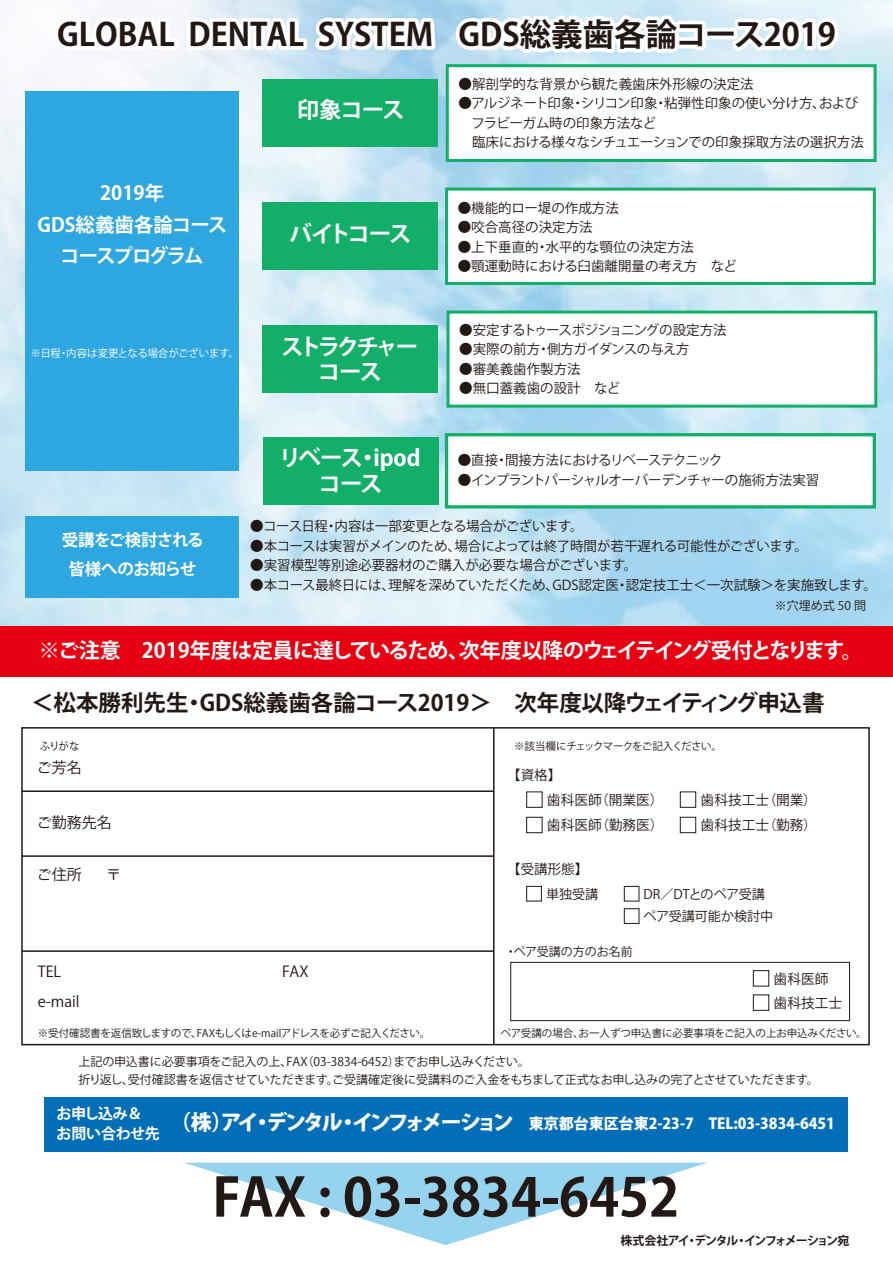
<style>
.page{position:relative;width:893px;height:1263px;background:#fff}
.page>*{position:absolute;margin:0;border:0;box-sizing:border-box;transform-origin:0 0}
.t1{font:700 52.5px "Koz Go Pro";color:#221815}
.t2{font:700 31.5px "Koz Go Pro";color:#221815}
.t3{font:700 22.5px "Koz Go Pro";color:#221815}
.t4{font:700 22.5px/25.5px "Koz Go Pro";letter-spacing:-.04em;color:#fff;text-align:center}
.t5{font:700 22.5px "Koz Go Pro";letter-spacing:-.1em;color:#fff}
.t6{font:700 22.5px/25.5px "Koz Go Pro";letter-spacing:-.14em;color:#fff;text-align:center}
.t7{font:700 21px "Koz Go Pro";letter-spacing:-.04em;color:#fff}
.t8{font:700 19.5px/31.5px "Koz Go Pro";color:#fff;text-align:center}
.t9{font:700 16.5px/28.5px "Koz Go Pro";letter-spacing:-.03em;color:#fff;text-align:center}
.t10{font:800 15px "Koz Go Pro";color:#fff}
.t11{font:15px "Koz Go Pro";color:#221815}
.t12{font:700 15px "Koz Go Pro";letter-spacing:-.045em;color:#fff}
.t13{font:13.8px/24.2px "Koz Go Pro";color:#221815}
.t14{font:13.5px/19.5px "Koz Go Pro";color:#221815}
.t15{font:13.5px "Koz Go Pro";letter-spacing:-.04em;color:#221815}
.t16{font:13.5px "Koz Go Pro";letter-spacing:-.02em;color:#221815}
.t17{font:13.5px "Koz Go Pro";letter-spacing:-.03em;color:#221815}
.t18{font:13.5px "Koz Go Pro";letter-spacing:-.05em;color:#221815}
.t19{font:13.5px "Koz Go Pro";letter-spacing:-.025em;color:#221815}
.t20{font:13.5px "Koz Go Pr 6 N";color:#221815}
.t21{font:13.05px/22.4px "Koz Go Pro";color:#221815}
.t22{font:12px/18px "Koz Go Pro";color:#221815}
.t23{font:700 12px "Koz Go Pro";letter-spacing:-.1em;color:#221815}
.t24{font:12px "Koz Go Pr 6 N";color:#221815}
.t25{font:10.5px "Koz Go Pro";letter-spacing:-.02em;color:#221815}
.t26{font:10.5px "Koz Go Pro";color:#221815}
.t27{font:10.5px "Koz Go Pro";letter-spacing:-.065em;color:#221815}
.t28{font:10.5px "Koz Go Pro";letter-spacing:-.035em;color:#fff}
.s1{font-weight:700}
.s2{font-size:21px}
</style>
<div class="page">
<img style="left:0;top:0;width:893px;height:626px">
<div style="left:21px;top:727px;width:849px;height:318px;background:#fff;border:2px solid #221815"></div>
<hr style="left:22px;top:790px;width:472px;height:2px;background:#221815">
<hr style="left:22px;top:855px;width:471px;height:2px;background:#221815">
<hr style="left:22px;top:950px;width:471px;height:2px;background:#221815">
<svg style="left:185px;top:1163px;width:521px;height:82px"></svg>
<div style="left:44px;top:1098px;width:803px;height:54px;background:#036eb8"></div>
<div style="left:680px;top:791px;width:16px;height:17px;background:#fff;border:1px solid #221815"></div>
<div style="left:526px;top:791px;width:16px;height:17px;background:#fff;border:1px solid #221815"></div>
<div style="left:526px;top:817px;width:16px;height:16px;background:#fff;border:1px solid #221815"></div>
<div style="left:680px;top:817px;width:16px;height:16px;background:#fff;border:1px solid #221815"></div>
<hr style="left:493px;top:728px;width:1px;height:316px;background:#221815">
<div style="left:526px;top:886px;width:16px;height:15px;background:#fff;border:1px solid #221815"></div>
<div style="left:624px;top:886px;width:15px;height:15px;background:#fff;border:1px solid #221815"></div>
<div style="left:624px;top:908px;width:15px;height:16px;background:#fff;border:1px solid #221815"></div>
<svg style="left:51px;top:12px;width:389px;height:73px"></svg>
<svg style="left:452px;top:7px;width:390px;height:57px"></svg>
<div style="left:510px;top:962px;width:340px;height:59px;background:#fff;border:1px solid #221815"></div>
<div style="left:753px;top:970px;width:16px;height:16px;background:#fff;border:1px solid #221815"></div>
<div style="left:753px;top:994px;width:16px;height:17px;background:#fff;border:1px solid #221815"></div>
<div style="left:0;top:626px;width:893px;height:51px;background:#e60012"></div>
<div style="left:26px;top:516px;width:213px;height:81px;background:#2ea7e0"></div>
<div style="left:262px;top:79px;width:176px;height:68px;background:#13ae67"></div>
<div style="left:262px;top:203px;width:176px;height:67px;background:#13ae67"></div>
<div style="left:262px;top:325px;width:176px;height:68px;background:#13ae67"></div>
<div style="left:446px;top:64px;width:431px;height:98px;background:#fff;border:3px solid #13ae67"></div>
<div style="left:445px;top:188px;width:431px;height:97px;background:#fff;border:3px solid #13ae67"></div>
<div style="left:447px;top:311px;width:430px;height:97px;background:#fff;border:3px solid #13ae67"></div>
<div style="left:26px;top:91px;width:213px;height:380px;background:#2ea7e0"></div>
<div style="left:445px;top:433px;width:431px;height:75px;background:#fff;border:3px solid #13ae67"></div>
<div style="left:263px;top:437px;width:176px;height:67px;background:#13ae67"></div>
<h2 class="t2" style="left:57px;top:14px;width:812px">GLOBAL DENTAL SYSTEM GDS総義歯各論コース2019　</h2>
<h3 class="t8" style="left:38px;top:179px;width:191px">2019年<br>GDS総義歯各論コースコースプログラム</h3>
<p class="t28" style="left:30px;top:346px;width:210px">※日程・内容は変更となる場合がございます。</p>
<h3 class="t5" style="left:297px;top:96px;width:109px">印象コース</h3>
<h3 class="t5" style="left:290px;top:219px;width:124px">バイトコース</h3>
<h3 class="t6" style="left:281px;top:335px;width:139px">ストラクチャーコース</h3>
<p class="t14" style="left:458px;top:75px;width:297px">●解剖学的な背景から観た義歯床外形線の決定法</p>
<p class="t14" style="left:458px;top:94px;width:407px">●アルジネート印象・シリコン印象・粘弾性印象の使い分け方、および　フラビーガム時の印象方法など<br>　臨床における様々なシチュエーションでの印象採取方法の選択方法</p>
<p class="t14" style="left:458px;top:199px;width:163px">●機能的ロー堤の作成方法</p>
<p class="t14" style="left:458px;top:218px;width:136px">●咬合高径の決定方法</p>
<p class="t14" style="left:458px;top:238px;width:238px">●上下垂直的・水平的な顎位の決定方法</p>
<p class="t14" style="left:458px;top:257px;width:281px">●顎運動時における臼歯離開量の考え方　など</p>
<p class="t15" style="left:459px;top:321px;width:269px">●安定するトゥースポジショニングの設定方法</p>
<p class="t19" style="left:459px;top:341px;width:232px">●実際の前方・側方ガイダンスの与え方</p>
<p class="t14" style="left:459px;top:360px;width:123px">●審美義歯作製方法</p>
<p class="t14" style="left:459px;top:379px;width:162px">●無口蓋義歯の設計　など</p>
<p class="t9" style="left:62px;top:527px;width:143px">受講をご検討される皆様へのお知らせ</p>
<h3 class="t4" style="left:279px;top:447px;width:144px">リベース・ipodコース</h3>
<p class="t18" style="left:458px;top:452px;width:266px">●直接・間接方法におけるリベーステクニック</p>
<p class="t15" style="left:458px;top:471px;width:363px">●インプラントパーシャルオーバーデンチャーの施術方法実習</p>
<p class="t17" style="left:250px;top:517px;width:335px">●コース日程・内容は一部変更となる場合がございます。</p>
<p class="t16" style="left:250px;top:537px;width:559px">●本コースは実習がメインのため、場合によっては終了時間が若干遅れる可能性がございます。</p>
<p class="t14" style="left:250px;top:556px;width:388px">●実習模型等別途必要器材のご購入が必要な場合がございます。</p>
<p class="t14" style="left:250px;top:575px;width:628px">●本コース最終日には、理解を深めていただくため、GDS認定医・認定技工士＜一次試験＞を実施致します。</p>
<p class="t24" style="left:775px;top:599px;width:93px">※穴埋め式 50 問</p>
<h3 class="t7" style="left:39px;top:637px;width:825px">※ご注意　2019年度は定員に達しているため、次年度以降のウェイテイング受付となります。</h3>
<h3 class="t3" style="left:31px;top:688px;width:795px">＜松本勝利先生・GDS総義歯各論コース2019＞　次年度以降ウェイティング申込書</h3>
<p class="t25" style="left:40px;top:739px;width:41px">ふりがな</p>
<p class="t11" style="left:37px;top:757px;width:46px">ご芳名</p>
<p class="t11" style="left:37px;top:812px;width:76px">ご勤務先名</p>
<p class="t11" style="left:37px;top:865px;width:46px">ご住所</p>
<p class="t11" style="left:106px;top:865px;width:16px">〒</p>
<p class="t11" style="left:38px;top:962px;width:25px">TEL</p>
<p class="t11" style="left:282px;top:962px;width:28px">FAX</p>
<p class="t11" style="left:38px;top:992px;width:43px">e-mail</p>
<p class="t25" style="left:38px;top:1026px;width:394px">※受付確認書を返信致しますので、FAXもしくはe-mailアドレスを必ずご記入ください。</p>
<p class="t27" style="left:514px;top:739px;width:209px">※該当欄にチェックマークをご記入ください。</p>
<p class="t20" style="left:507px;top:767px;width:55px">【資格】</p>
<p class="t13" style="left:547px;top:788px;width:118px">歯科医師（開業医）</p>
<p class="t13" style="left:701px;top:788px;width:118px">歯科技工士（開業）</p>
<p class="t13" style="left:547px;top:814px;width:118px">歯科医師（勤務医）</p>
<p class="t13" style="left:701px;top:814px;width:118px">歯科技工士（勤務）</p>
<p class="t20" style="left:507px;top:861px;width:82px">【受講形態】</p>
<p class="t21" style="left:546px;top:883px;width:54px">単独受講</p>
<p class="t21" style="left:644px;top:883px;width:131px">DR／DTとのペア受講ペア受講可能か検討中</p>
<p class="t22" style="left:505px;top:943px;width:130px">・ペア受講の方のお名前</p>
<p class="t13" style="left:774px;top:967px;width:70px">歯科医師歯科技工士</p>
<p class="t26" style="left:501px;top:1026px;width:368px">ペア受講の場合、お一人ずつ申込書に必要事項をご記入の上お申込みください。</p>
<p class="t22" style="left:78px;top:1053px;width:742px">上記の申込書に必要事項をご記入の上、FAX（03-3834-6452）までお申し込みください。<br>折り返し、受付確認書を返信させていただきます。ご受講確定後に受講料のご入金をもちまして正式なお申し込みの完了とさせていただきます。</p>
<p class="t12" style="left:56px;top:1104px;width:88px">お申し込み＆</p>
<p class="t10" style="left:56px;top:1114px;width:780px"><span class="s1">お問い合わせ先</span> <span class="s2">（株）アイ・デンタル・インフォメーション</span> 東京都台東区台東2-23-7　TEL:03-3834-6451</p>
<h1 class="t1" style="left:212px;top:1163px;width:468px">FAX : 03-3834-6452</h1>
<p class="t23" style="left:620px;top:1233px;width:231px">株式会社アイ・デンタル・インフォメーション宛</p>
</div>
